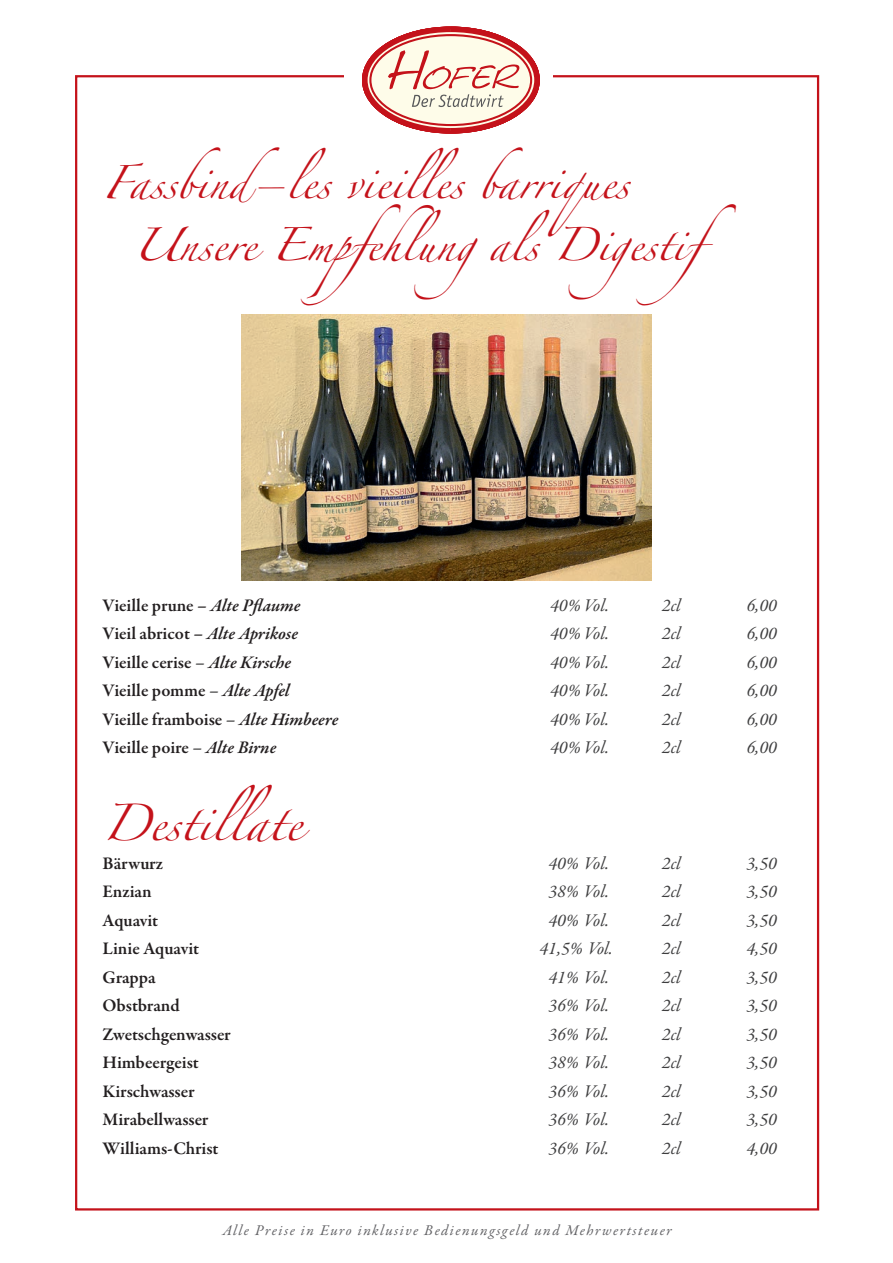
<style>
.page{position:relative;width:893px;height:1263px;background:#fff}
.page>*{position:absolute;margin:0;border:0;box-sizing:border-box;transform-origin:0 0}
.t1{font:33px "Zapfino";color:#c4121a}
.t2{font:30px/61.5px "Zapfino";color:#c4121a}
.t3{font:600 18px "Garamond Premr Pro";color:#231f20}
.t4{font:italic 18px "Garamond Premr Pro";letter-spacing:-.005em;color:#3e3e3f}
.t5{font:italic 15px "Garamond Premr Pro";letter-spacing:.1em;color:#636366}
.s1{font-style:italic}
.s2{color:#3e3e3f}
</style>
<div class="page">
<svg style="left:362px;top:27px;width:178px;height:107px"></svg>
<img style="left:241px;top:315px;width:411px;height:265px">
<h2 class="t2" style="left:133px;top:157px;width:654px;text-indent:-30px">Fassbind–les vieilles barriques<br>Unsere Empfehlungals Digestif</h2>
<p class="t3" style="left:103px;top:598px;width:199px">Vieille prune – <span class="s1">Alte Pflaume</span></p>
<p class="t4" style="left:550px;top:598px;width:60px">40% Vol.</p>
<p class="t4" style="left:662px;top:598px;width:20px">2cl</p>
<p class="t4" style="left:746px;top:598px;width:32px">6,00</p>
<p class="t3" style="left:103px;top:627px;width:197px">Vieil abricot – <span class="s1">Alte Aprikose</span></p>
<p class="t4" style="left:550px;top:627px;width:60px">40% Vol.</p>
<p class="t4" style="left:662px;top:627px;width:20px">2cl</p>
<p class="t4" style="left:746px;top:627px;width:32px">6,00</p>
<p class="t3" style="left:103px;top:655px;width:190px">Vieille cerise <span class="s2">–</span> <span class="s1">Alte Kirsche</span></p>
<p class="t4" style="left:550px;top:655px;width:60px">40% Vol.</p>
<p class="t4" style="left:662px;top:655px;width:20px">2cl</p>
<p class="t4" style="left:746px;top:655px;width:32px">6,00</p>
<p class="t3" style="left:103px;top:684px;width:189px">Vieille pomme <span class="s2">–</span> <span class="s1">Alte Apfel</span></p>
<p class="t4" style="left:550px;top:684px;width:60px">40% Vol.</p>
<p class="t4" style="left:662px;top:684px;width:20px">2cl</p>
<p class="t4" style="left:746px;top:684px;width:32px">6,00</p>
<p class="t3" style="left:103px;top:712px;width:237px">Vieille framboise <span class="s2">–</span> <span class="s1">Alte Himbeere</span></p>
<p class="t4" style="left:550px;top:712px;width:60px">40% Vol.</p>
<p class="t4" style="left:662px;top:712px;width:20px">2cl</p>
<p class="t4" style="left:746px;top:712px;width:32px">6,00</p>
<p class="t3" style="left:103px;top:741px;width:175px">Vieille poire <span class="s2">–</span> <span class="s1">Alte Birne</span></p>
<p class="t4" style="left:550px;top:741px;width:60px">40% Vol.</p>
<p class="t4" style="left:662px;top:741px;width:20px">2cl</p>
<p class="t4" style="left:746px;top:741px;width:32px">6,00</p>
<h1 class="t1" style="left:103px;top:810px;width:201px">Destillate</h1>
<p class="t3" style="left:103px;top:856px;width:62px">Bärwurz</p>
<p class="t4" style="left:548px;top:856px;width:62px">40% Vol.</p>
<p class="t4" style="left:662px;top:856px;width:20px">2cl</p>
<p class="t4" style="left:746px;top:856px;width:32px">3,50</p>
<p class="t3" style="left:103px;top:885px;width:51px">Enzian</p>
<p class="t4" style="left:548px;top:885px;width:62px">38% Vol.</p>
<p class="t4" style="left:662px;top:885px;width:20px">2cl</p>
<p class="t4" style="left:746px;top:885px;width:32px">3,50</p>
<p class="t3" style="left:103px;top:913px;width:57px">Aquavit</p>
<p class="t4" style="left:548px;top:913px;width:62px">40% Vol.</p>
<p class="t4" style="left:662px;top:913px;width:20px">2cl</p>
<p class="t4" style="left:746px;top:913px;width:32px">3,50</p>
<p class="t3" style="left:103px;top:942px;width:98px">Linie Aquavit</p>
<p class="t4" style="left:539px;top:942px;width:75px">41,5% Vol.</p>
<p class="t4" style="left:662px;top:942px;width:20px">2cl</p>
<p class="t4" style="left:746px;top:942px;width:32px">4,50</p>
<p class="t3" style="left:103px;top:970px;width:55px">Grappa</p>
<p class="t4" style="left:548px;top:970px;width:62px">41% Vol.</p>
<p class="t4" style="left:662px;top:970px;width:20px">2cl</p>
<p class="t4" style="left:746px;top:970px;width:32px">3,50</p>
<p class="t3" style="left:103px;top:999px;width:79px">Obstbrand</p>
<p class="t4" style="left:548px;top:999px;width:62px">36% Vol.</p>
<p class="t4" style="left:662px;top:999px;width:20px">2cl</p>
<p class="t4" style="left:746px;top:999px;width:32px">3,50</p>
<p class="t3" style="left:103px;top:1027px;width:130px">Zwetschgenwasser</p>
<p class="t4" style="left:548px;top:1027px;width:62px">36% Vol.</p>
<p class="t4" style="left:662px;top:1027px;width:20px">2cl</p>
<p class="t4" style="left:746px;top:1027px;width:32px">3,50</p>
<p class="t3" style="left:103px;top:1056px;width:98px">Himbeergeist</p>
<p class="t4" style="left:548px;top:1056px;width:62px">38% Vol.</p>
<p class="t4" style="left:662px;top:1056px;width:20px">2cl</p>
<p class="t4" style="left:746px;top:1056px;width:32px">3,50</p>
<p class="t3" style="left:103px;top:1084px;width:93px">Kirschwasser</p>
<p class="t4" style="left:548px;top:1084px;width:62px">36% Vol.</p>
<p class="t4" style="left:662px;top:1084px;width:20px">2cl</p>
<p class="t4" style="left:746px;top:1084px;width:32px">3,50</p>
<p class="t3" style="left:103px;top:1113px;width:107px">Mirabellwasser</p>
<p class="t4" style="left:548px;top:1113px;width:62px">36% Vol.</p>
<p class="t4" style="left:662px;top:1113px;width:20px">2cl</p>
<p class="t4" style="left:746px;top:1113px;width:32px">3,50</p>
<p class="t3" style="left:103px;top:1141px;width:117px">Williams-Christ</p>
<p class="t4" style="left:548px;top:1141px;width:62px">36% Vol.</p>
<p class="t4" style="left:662px;top:1141px;width:20px">2cl</p>
<p class="t4" style="left:746px;top:1141px;width:32px">4,00</p>
<p class="t5" style="left:222px;top:1225px;width:451px">Alle Preise in Euro inklusive Bedienungsgeld und Mehrwertsteuer</p>
</div>
